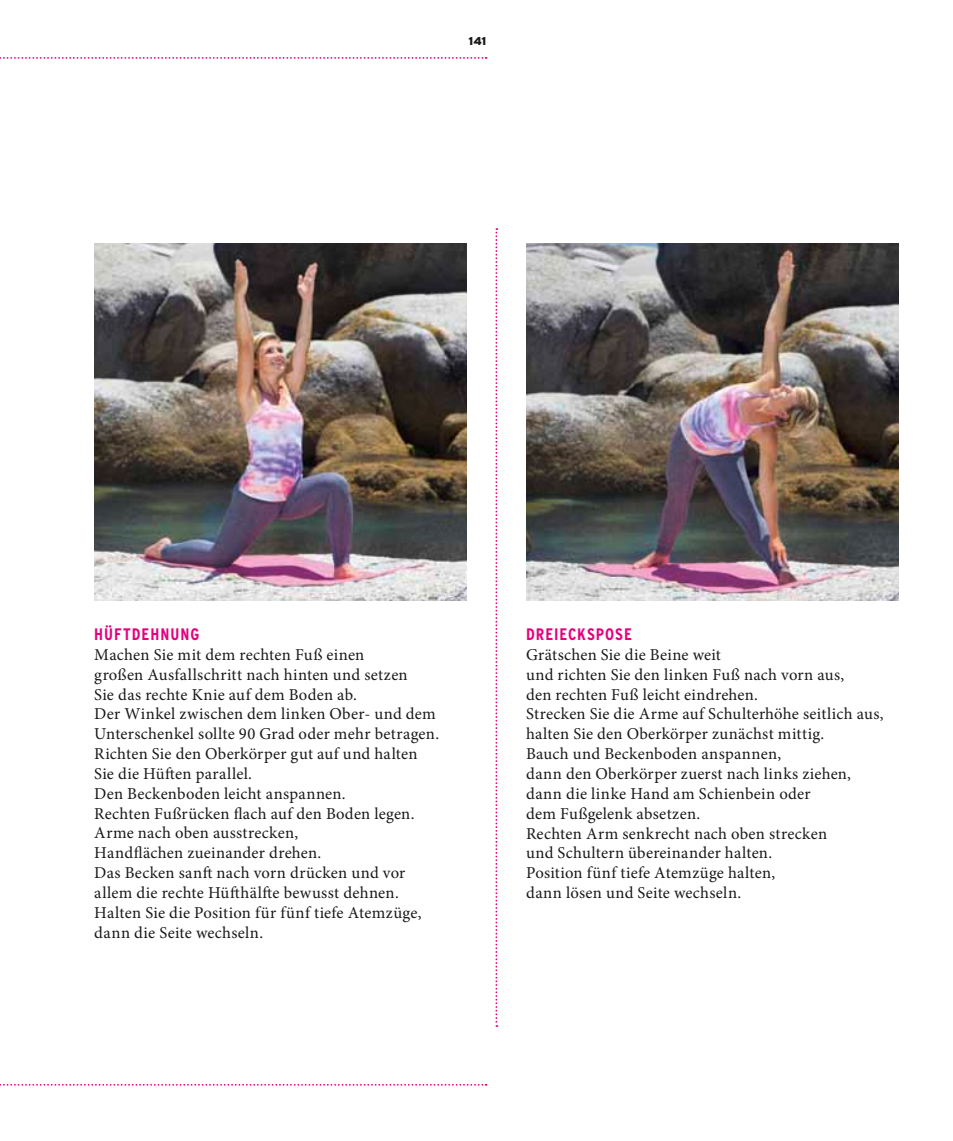
<style>
.page{position:relative;width:953px;height:1141px;background:#fff}
.page>*{position:absolute;margin:0;border:0;box-sizing:border-box;transform-origin:0 0}
.t1{font:16.62px/19.8px "Minion Pro";letter-spacing:.015em;color:#1a1918}
.t2{font:700 condensed 16.62px "Interstate";letter-spacing:.06em;color:#e5007d}
.t3{font:900 11.38px "Interstate";color:#1a1918}
</style>
<div class="page">
<img style="left:94px;top:243px;width:372px;height:357px">
<img style="left:526px;top:243px;width:372px;height:357px">
<svg style="left:0;top:57px;width:486px;height:2px"></svg>
<svg style="left:495px;top:228px;width:2px;height:799px"></svg>
<svg style="left:0;top:1084px;width:486px;height:2px"></svg>
<p class="t3" style="left:468px;top:34px;width:19px">141</p>
<p class="t2" style="left:94px;top:625px;width:107px">HÜFTDEHNUNG</p>
<p class="t1" style="left:94px;top:645px;width:346px">Machen Sie mit dem rechten Fuß einen<br>großen Ausfallschritt nach hinten und setzen<br>Sie das rechte Knie auf dem Boden ab.<br>Der Winkel zwischen dem linken Ober- und dem Unterschenkel sollte 90 Grad oder mehr betragen.<br>Richten Sie den Oberkörper gut auf und halten Sie die Hüften parallel.<br>Den Beckenboden leicht anspannen.<br>Rechten Fußrücken flach auf den Boden legen.<br>Arme nach oben ausstrecken,<br>Handflächen zueinander drehen.<br>Das Becken sanft nach vorn drücken und vor allem die rechte Hüfthälfte bewusst dehnen.<br>Halten Sie die Position für fünf tiefe Atemzüge, dann die Seite wechseln.</p>
<p class="t2" style="left:526px;top:625px;width:19px">DREIE</p>
<p class="t2" style="left:568px;top:625px;width:63px">CKSPOSE</p>
<p class="t1" style="left:526px;top:645px;width:359px">Grätschen Sie die Beine weit<br>und richten Sie den linken Fuß nach vorn aus,<br>den rechten Fuß leicht eindrehen.<br>Strecken Sie die Arme auf Schulterhöhe seitlich aus, halten Sie den Oberkörper zunächst mittig.<br>Bauch und Beckenboden anspannen,<br>dann den Oberkörper zuerst nach links ziehen, dann die linke Hand am Schienbein oder<br>dem Fußgelenk absetzen.<br>Rechten Arm senkrecht nach oben strecken<br>und Schultern übereinander halten.<br>Position fünf tiefe Atemzüge halten,<br>dann lösen und Seite wechseln.</p>
</div>
